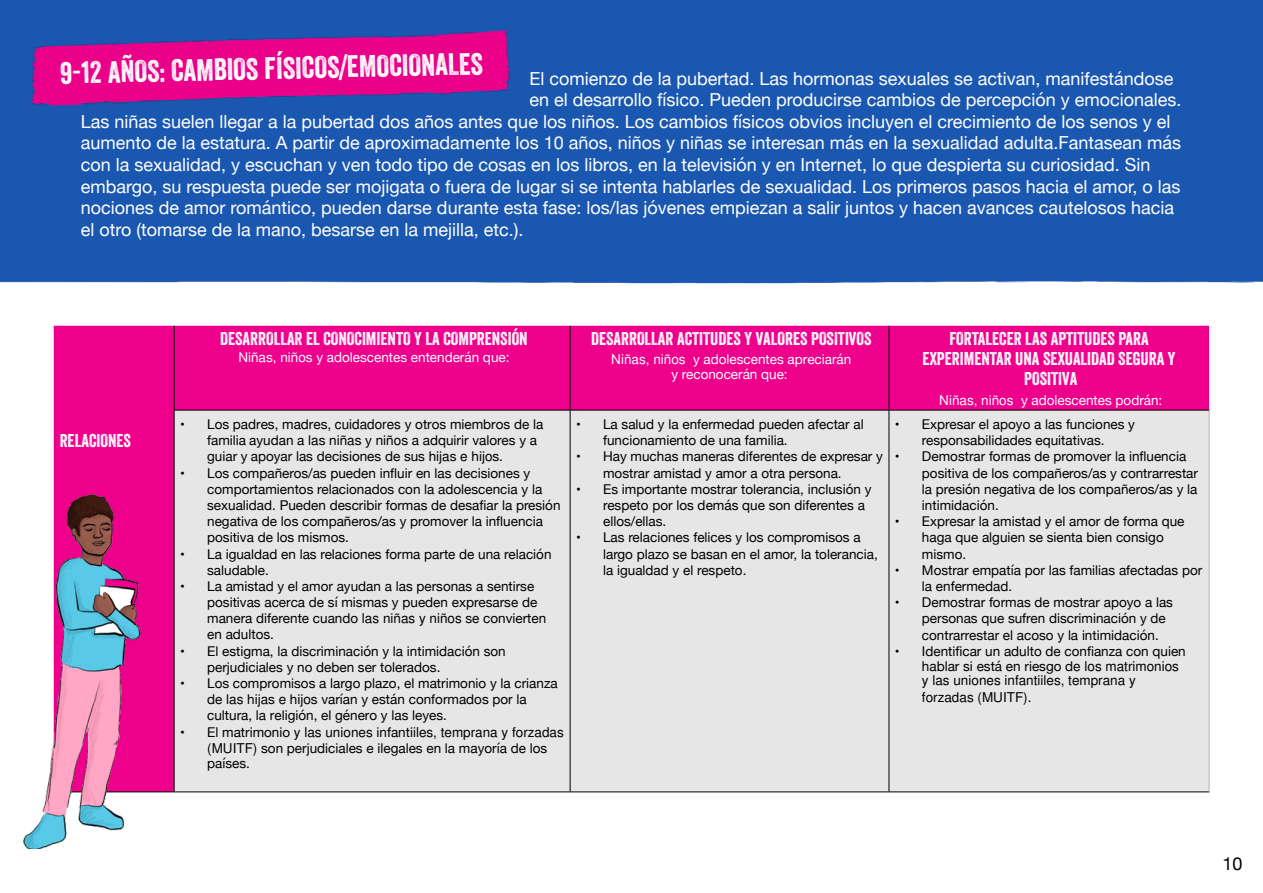
<style>
.page{position:relative;width:1263px;height:893px;background:#fff}
.page>*{position:absolute;margin:0;border:0;box-sizing:border-box;transform-origin:0 0}
.t1{font:30px "Veneer";color:#fff}
.t2{font:18px "Helvetica Neue";color:#fff}
.t3{font:18px/20.2px "Veneer";color:#fff;text-align:center}
.t4{font:18px "Helvetica Neue";color:#000}
.t5{font:13.5px/16.2px "Helvetica Neue";color:#000}
.t6{font:13.5px/14.7px "Helvetica Neue";color:#fff;text-align:center}
.t7{font:13.5px/17.4px "Free Sans";color:#000}
.s1{font-family:"Free Sans"}
.s2{font-family:"Helvetica Neue"}
</style>
<div class="page">
<div style="left:0;top:0;width:1263px;height:284px;background:#1a57b1"></div>
<img style="left:29px;top:31px;width:483px;height:75px">
<div style="left:54px;top:326px;width:1155px;height:465px;background:#ef008c"></div>
<div style="left:175px;top:411px;width:1034px;height:380px;background:#e6e6e6"></div>
<hr style="left:54px;top:791px;width:120px;height:1px;background:#000">
<hr style="left:174px;top:410px;width:1px;height:381px;background:#000">
<hr style="left:570px;top:410px;width:1px;height:381px;background:#000">
<hr style="left:888px;top:410px;width:1px;height:381px;background:#000">
<hr style="left:174px;top:791px;width:396px;height:1px;background:#000">
<hr style="left:570px;top:791px;width:319px;height:1px;background:#000">
<hr style="left:889px;top:791px;width:320px;height:1px;background:#000">
<hr style="left:1209px;top:410px;width:1px;height:381px;background:#b9b2af">
<hr style="left:174px;top:326px;width:1px;height:84px;background:#000">
<hr style="left:570px;top:326px;width:1px;height:84px;background:#000">
<hr style="left:888px;top:326px;width:1px;height:84px;background:#000">
<hr style="left:174px;top:410px;width:396px;height:1px;background:#000">
<hr style="left:570px;top:410px;width:319px;height:1px;background:#000">
<hr style="left:889px;top:410px;width:320px;height:1px;background:#000">
<img style="left:23px;top:484px;width:124px;height:364px">
<h1 class="t1" style="left:60px;top:54px;width:424px;rotate:-1deg">9-12 AÑOS: CAMBIOS FÍSICOS/EMOCIONALES</h1>
<h2 class="t2" style="left:529px;top:65px;width:646px">El comienzo de la pubertad. Las hormonas sexuales se activan, manifestándose</h2>
<h2 class="t2" style="left:529px;top:87px;width:654px">en el desarrollo físico. Pueden producirse cambios de percepción y emocionales.</h2>
<h2 class="t2" style="left:81px;top:108px;width:1091px">Las niñas suelen llegar a la pubertad dos años antes que los niños. Los cambios físicos obvios incluyen el crecimiento de los senos y el</h2>
<h2 class="t2" style="left:81px;top:130px;width:1102px">aumento de la estatura. A partir de aproximadamente los 10 años, niños y niñas se interesan más en la sexualidad adulta.Fantasean más</h2>
<h2 class="t2" style="left:81px;top:152px;width:1071px">con la sexualidad, y escuchan y ven todo tipo de cosas en los libros, en la televisión y en Internet, lo que despierta su curiosidad. Sin</h2>
<h2 class="t2" style="left:81px;top:173px;width:1101px">embargo, su respuesta puede ser mojigata o fuera de lugar si se intenta hablarles de sexualidad. Los primeros pasos hacia el amor, o las</h2>
<h2 class="t2" style="left:81px;top:195px;width:1095px">nociones de amor romántico, pueden darse durante esta fase: los/las jóvenes empiezan a salir juntos y hacen avances cautelosos hacia</h2>
<h2 class="t2" style="left:81px;top:216px;width:444px">el otro (tomarse de la mano, besarse en la mejilla, etc.).</h2>
<h2 class="t3" style="left:60px;top:430px;width:73px">RELACIONES</h2>
<h2 class="t3" style="left:220px;top:328px;width:309px">DESARROLLAR EL CONOCIMIENTO Y LA COMPRENSIÓN</h2>
<p class="t6" style="left:238px;top:351px;width:273px">Niñ<span class="s1">a</span>s, niñ<span class="s1">o</span>s y adolescentes entenderán que:</p>
<p class="t5" style="left:207px;top:417px;width:338px;line-height:15.8px;text-indent:-27px">• Los padres, madres<span class="s1">, cuidadores</span> y otros miembros de la familia ayudan a l<span class="s1">a</span>s niñ<span class="s1">a</span>s y niñ<span class="s1">o</span>s a adquirir valores y a guiar y apoyar las decisiones de sus hij<span class="s1">a</span>s <span class="s1">e</span> hij<span class="s1">o</span>s.</p>
<p class="t5" style="left:207px;top:465px;width:355px;text-indent:-27px">• Los compañeros/as pueden influir en las decisiones y comportamientos relacionados con la adolescencia y la sexualidad. Pueden describir formas de desafiar la presión negativa de los compañeros/as y promover la influencia positiva de los mismos.</p>
<p class="t5" style="left:207px;top:546px;width:346px;text-indent:-27px">• La igualdad en las relaciones forma parte de una relación saludable.</p>
<p class="t5" style="left:207px;top:579px;width:341px;text-indent:-27px">• La amistad y el amor ayudan a las personas a sentirse positivas acerca de sí mismas y pueden expresarse de manera diferente cuando <span class="s1">las niñas y niños</span> se convierten en adultos.</p>
<p class="t5" style="left:207px;top:644px;width:300px;text-indent:-27px">• El estigma, la discriminación y la intimidación son perjudiciales y no deben ser tolerados.</p>
<p class="t5" style="left:207px;top:676px;width:352px;line-height:15.8px;text-indent:-27px">• Los compromisos a largo plazo, el matrimonio y la crianza de l<span class="s1">as</span> hij<span class="s1">a</span>s <span class="s1">e</span> hij<span class="s1">o</span>s varían y están conformados por la cultura, la religión, el género y las leyes.</p>
<p class="t7" style="left:180px;top:724px;width:385px"><span class="s2">• El matrimonio</span> y las uniones <span class="s2">infanti</span>iles, temprana y forzadas</p>
<p class="t5" style="left:207px;top:741px;width:342px;line-height:15.8px"><span class="s1">(MUITF)</span> son perjudiciales e ilegales en la mayoría de los países.</p>
<h2 class="t3" style="left:591px;top:328px;width:282px">DESARROLLAR ACTITUDES Y VALORES POSITIVOS</h2>
<p class="t6" style="left:611px;top:353px;width:242px"><span class="s1">Niñas, niños</span> y adolescentes apreciarán y reconocerán que:</p>
<p class="t5" style="left:603px;top:417px;width:262px;text-indent:-27px">• La salud y la enfermedad pueden afectar al funcionamiento de una familia.</p>
<p class="t5" style="left:603px;top:449px;width:281px;text-indent:-27px">• Hay muchas maneras diferentes de expresar y mostrar amistad y amor a otra persona.</p>
<p class="t5" style="left:603px;top:482px;width:270px;text-indent:-27px">• Es importante mostrar tolerancia, inclusión y respeto por los demás que son diferentes a ellos/ellas.</p>
<p class="t5" style="left:603px;top:530px;width:276px;text-indent:-27px">• Las relaciones felices y los compromisos a largo plazo se basan en el amor, la tolerancia, la igualdad y el respeto.</p>
<h2 class="t3" style="left:922px;top:328px;width:255px">FORTALECER LAS APTITUDES PARA<br>EXPERIMENTAR UNA SEXUALIDAD SEGURA Y<br>POSITIVA</h2>
<p class="t6" style="left:939px;top:394px;width:225px"><span class="s1">Niñas, niños</span> y adolescentes podrán:</p>
<p class="t5" style="left:895px;top:417px;width:242px;text-align:center">• Expresar el apoyo a las funciones y responsabilidades equitativas.</p>
<p class="t5" style="left:922px;top:449px;width:278px;text-indent:-27px">• Demostrar formas de promover la influencia positiva de los compañeros/as y contrarrestar la presión negativa de los compañeros/as y la intimidación.</p>
<p class="t5" style="left:922px;top:514px;width:264px;text-indent:-27px">• Expresar la amistad y el amor de forma que haga que alguien se sienta bien consigo mismo.</p>
<p class="t5" style="left:922px;top:563px;width:282px;text-indent:-27px">• Mostrar empatía por las familias afectadas por la enfermedad.</p>
<p class="t5" style="left:922px;top:595px;width:253px;text-indent:-27px">• Demostrar formas de mostrar apoyo a las personas que sufren discriminación y de contrarrestar el acoso y la intimidación.</p>
<p class="t5" style="left:922px;top:644px;width:265px;line-height:15.5px;text-indent:-27px">• Identificar un adulto de confianza con quien hablar si está en riesgo d<span class="s1">e los matrimonios</span></p>
<p class="t7" style="left:922px;top:672px;width:215px">y las uniones infantiiles, temprana y forzadas (MUITF)<span class="s2">.</span></p>
<h2 class="t4" style="left:1222px;top:851px;width:22px">10</h2>
</div>
